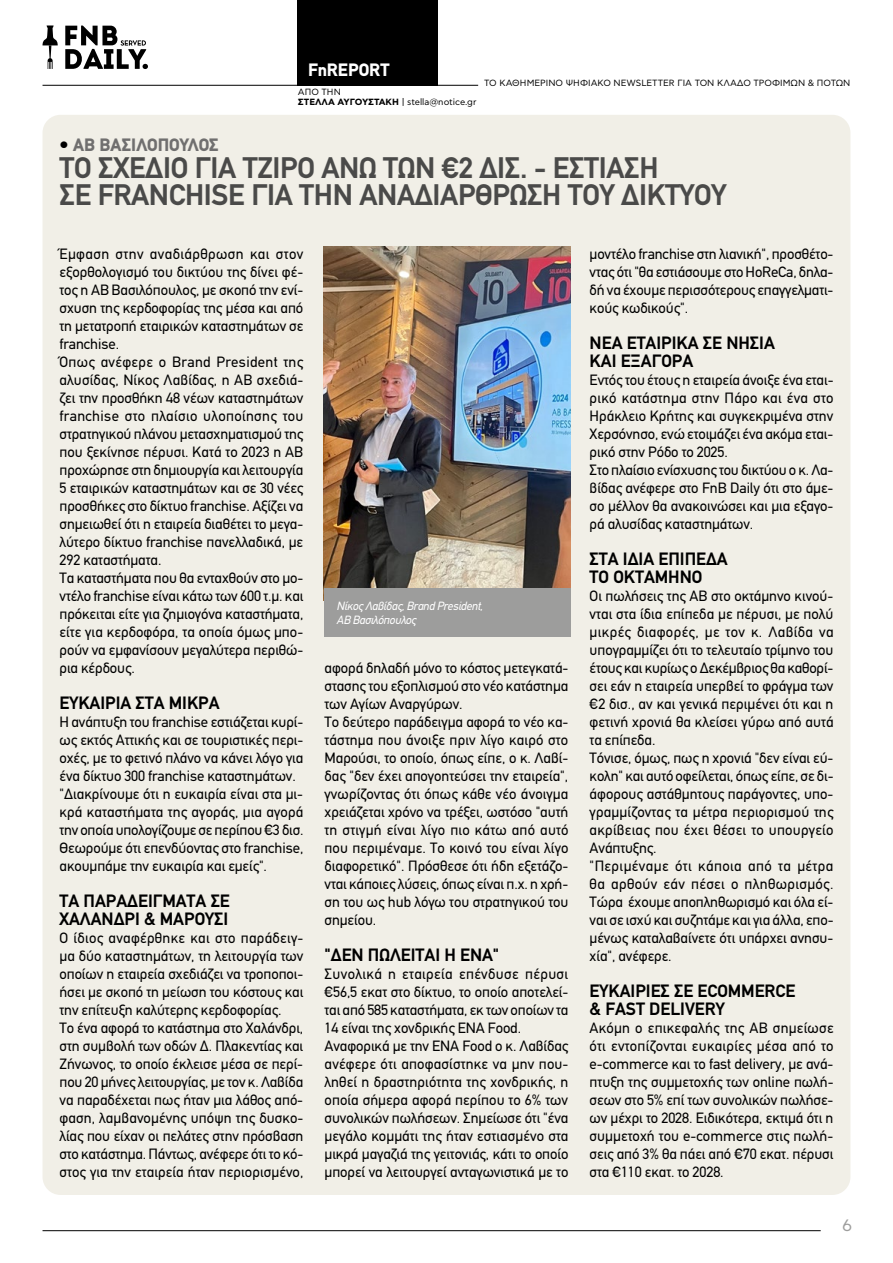
<style>
.page{position:relative;width:893px;height:1263px;background:#fff}
.page>*{position:absolute;margin:0;border:0;box-sizing:border-box;transform-origin:0 0}
.t1{font:700 30px/27px "PF Din Text";letter-spacing:-.01em;color:#4a4a49}
.t2{font:700 18px/18px "PF Din Text";color:#000}
.t3{font:900 18px "PF Din Text";letter-spacing:-.005em;color:#706f6f}
.t4{font:900 18px "PF Din Text";color:#fff}
.t5{font:16.5px "CF Asty Std";color:#9d9d9c}
.t6{font:15px/18px "PF Din Text";letter-spacing:-.005em;color:#000}
.t7{font:italic 12px/14.4px "PF Din Text";letter-spacing:-.02em;color:#fff}
.t8{font:9px/10.5px "CF Asty Std";color:#000}
.s1{font-weight:700}
.s2{color:#000}
</style>
<div class="page">
<svg style="left:43px;top:26px;width:15px;height:43px"></svg>
<svg style="left:65px;top:26px;width:83px;height:43px"></svg>
<hr style="left:43px;top:85px;width:435px;height:1px;background:#000">
<hr style="left:43px;top:1230px;width:778px;height:1px;background:#000">
<div style="left:43px;top:115px;width:807px;height:1080px;background:#f1efe7;border-radius:18px"></div>
<img style="left:324px;top:246px;width:246px;height:342px">
<div style="left:324px;top:588px;width:246px;height:49px;background:#9d9d9c"></div>
<div style="left:298px;top:0;width:140px;height:85px;background:#000"></div>
<p class="t4" style="left:308px;top:59px;width:83px">FnREPORT</p>
<p class="t8" style="left:298px;top:87px;width:180px">ΑΠΌ ΤΗΝ<br><span class="s1">ΣΤΈΛΛΑ ΑΥΓΟΥΣΤΆΚΗ</span> | stella@notice.gr</p>
<p class="t8" style="left:484px;top:78px;width:368px">ΤΟ ΚΑΘΗΜΕΡΙΝΌ ΨΗΦΙΑΚΌ NEWSLETTER ΓΙΑ ΤΟΝ ΚΛΆΔΟ ΤΡΟΦΊ ΜΩΝ &amp; ΠΟΤΏΝ</p>
<p class="t3" style="left:60px;top:134px;width:161px"><span class="s2">•</span> ΑΒ ΒΑΣΙΛΟΠΟΥΛΟΣ</p>
<h1 class="t1" style="left:60px;top:154px;width:668px">ΤΟ ΣΧΈΔΙΟ ΓΙΑ ΤΖΊΡΟ ΆΝΩ ΤΩΝ €2 ΔΙΣ. - ΕΣΤΊΑΣΗ<br>ΣΕ FRANCHISE ΓΙΑ ΤΗΝ ΑΝΑΔΙΆΡΘΡΩΣΗ ΤΟΥ ΔΙΚΤΎΟΥ</h1>
<p class="t6" style="left:60px;top:245px;width:245px">Έμφαση στην αναδιάρθρωση και στον εξορθολογισμό του δικτύου της δίνει φέ&shy;τος η ΑΒ Βασιλόπουλος, με σκοπό την ενί&shy;σχυση της κερδοφορίας της μέσα και από τη μετατροπή εταιρικών καταστημάτων σε franchise.<br>Όπως ανέφερε ο Brand President της αλυσίδας, Νίκος Λαβίδας, η ΑΒ σχεδιά&shy;ζει την προσθήκη 48 νέων καταστημάτων franchise στο πλαίσιο υλοποίησης του στρατηγικού πλάνου μετασχηματισμού της που ξεκίνησε πέρυσι. Κατά το 2023 η ΑΒ προχώρησε στη δημιουργία και λειτουργία 5 εταιρικών καταστημάτων και σε 30 νέες προσθήκες στο δίκτυο franchise. Αξίζει να σημειωθεί ότι η εταιρεία διαθέτει το μεγα&shy;λύτερο δίκτυο franchise πανελλαδικά, με 292 καταστήματα.<br>Τα καταστήματα που θα ενταχθούν στο μο&shy;ντέλο franchise είναι κάτω των 600 τ.μ. και πρόκειται είτε για ζημιογόνα καταστήματα, είτε για κερδοφόρα, τα οποία όμως μπο&shy;ρούν να εμφανίσουν μεγαλύτερα περιθώ&shy;ρια κέρδους.</p>
<p class="t2" style="left:60px;top:694px;width:162px">ΕΥΚΑΙΡΙΑ ΣΤΑ ΜΙΚΡΑ</p>
<p class="t6" style="left:60px;top:713px;width:245px">Η ανάπτυξη του franchise εστιάζεται κυρί&shy;ως εκτός Αττικής και σε τουριστικές περι&shy;οχές, με το φετινό πλάνο να κάνει λόγο για ένα δίκτυο 300 franchise καταστημάτων. "Διακρίνουμε ότι η ευκαιρία είναι στα μι&shy;κρά καταστήματα της αγοράς, μια αγορά την οποία υπολογίζουμε σε περίπου €3 δισ.<br>Θεωρούμε ότι επενδύοντας στο franchise, ακουμπάμε την ευκαιρία και εμείς".</p>
<p class="t2" style="left:60px;top:892px;width:172px">ΤΑ ΠΑΡΑΔΕΙΓΜΑΤΑ ΣΕ<br>ΧΑΛΑΝΔΡΙ &amp; ΜΑΡΟΥΣΙ</p>
<p class="t6" style="left:60px;top:929px;width:245px">Ο ίδιος αναφέρθηκε και στο παράδειγ&shy;μα δύο καταστημάτων, τη λειτουργία των οποίων η εταιρεία σχεδιάζει να τροποποι&shy;ήσει με σκοπό τη μείωση του κόστους και την επίτευξη καλύτερης κερδοφορίας.<br>Το ένα αφορά το κατάστημα στο Χαλάνδρι, στη συμβολή των οδών Δ. Πλακεντίας και Ζήνωνος, το οποίο έκλεισε μέσα σε περί&shy;που 20 μήνες λειτουργίας, με τον κ. Λαβίδα να παραδέχεται πως ήταν μια λάθος από&shy;φαση, λαμβανομένης υπόψη της δυσκο&shy;λίας που είχαν οι πελάτες στην πρόσβαση στο κατάστημα. Πάντως, ανέφερε ότι το κό&shy;στος για την εταιρεία ήταν περιορισμένο,</p>
<p class="t7" style="left:337px;top:598px;width:148px">Νίκος Λαβίδας, Brand President,<br>ΑΒ Βασιλόπουλος</p>
<p class="t6" style="left:325px;top:659px;width:245px">αφορά δηλαδή μόνο το κόστος μετεγκατά&shy;στασης του εξοπλισμού στο νέο κατάστημα των Αγίων Αναργύρων.<br>Το δεύτερο παράδειγμα αφορά το νέο κα&shy;τάστημα που άνοιξε πριν λίγο καιρό στο Μαρούσι, το οποίο, όπως είπε, ο κ. Λαβί&shy;δας "δεν έχει απογοητεύσει την εταιρεία", γνωρίζοντας ότι όπως κάθε νέο άνοιγμα χρειάζεται χρόνο να τρέξει, ωστόσο "αυτή τη στιγμή είναι λίγο πιο κάτω από αυτό που περιμέναμε. Το κοινό του είναι λίγο διαφορετικό". Πρόσθεσε ότι ήδη εξετάζο&shy;νται κάποιες λύσεις, όπως είναι π.χ. η χρή&shy;ση του ως hub λόγω του στρατηγικού του σημείου.</p>
<p class="t2" style="left:325px;top:946px;width:176px">"ΔΕΝ ΠΩΛΕΙΤΑΙ Η ENA"</p>
<p class="t6" style="left:325px;top:965px;width:245px">Συνολικά η εταιρεία επένδυσε πέρυσι €56,5 εκατ στο δίκτυο, το οποίο αποτελεί&shy;ται από 585 καταστήματα, εκ των οποίων τα 14 είναι της χονδρικής ENA Food.<br>Αναφορικά με την ENA Food ο κ. Λαβίδας ανέφερε ότι αποφασίστηκε να μην που&shy;ληθεί η δραστηριότητα της χονδρικής, η οποία σήμερα αφορά περίπου το 6% των συνολικών πωλήσεων. Σημείωσε ότι "ένα μεγάλο κομμάτι της ήταν εστιασμένο στα μικρά μαγαζιά της γειτονιάς, κάτι το οποίο μπορεί να λειτουργεί ανταγωνιστικά με το</p>
<p class="t6" style="left:590px;top:245px;width:245px;text-align:justify">μοντέλο franchise στη λιανική", προσθέτο&shy;ντας ότι "θα εστιάσουμε στο HoReCa, δηλα&shy;δή να έχουμε περισσότερους επαγγελματι&shy;κούς κωδικούς".</p>
<p class="t2" style="left:590px;top:334px;width:187px">ΝΕΑ ΕΤΑΙΡΙΚΑ ΣΕ ΝΗΣΙΑ<br>ΚΑΙ ΕΞΑΓΟΡΑ</p>
<p class="t6" style="left:590px;top:371px;width:245px">Εντός του έτους η εταιρεία άνοιξε ένα εται&shy;ρικό κατάστημα στην Πάρο και ένα στο Ηράκλειο Κρήτης και συγκεκριμένα στην Χερσόνησο, ενώ ετοιμάζει ένα ακόμα εται&shy;ρικό στην Ρόδο το 2025.<br>Στο πλαίσιο ενίσχυσης του δικτύου ο κ. Λα&shy;βίδας ανέφερε στο FnB Daily ότι στο άμε&shy;σο μέλλον θα ανακοινώσει και μια εξαγο&shy;ρά αλυσίδας καταστημάτων.</p>
<p class="t2" style="left:590px;top:550px;width:140px">ΣΤΑ ΙΔΙΑ ΕΠΙΠΕΔΑ<br>ΤΟ ΟΚΤΑΜΗΝΟ</p>
<p class="t6" style="left:590px;top:587px;width:245px">Οι πωλήσεις της ΑΒ στο οκτάμηνο κινού&shy;νται στα ίδια επίπεδα με πέρυσι, με πολύ μικρές διαφορές, με τον κ. Λαβίδα να υπογραμμίζει ότι το τελευταίο τρίμηνο του έτους και κυρίως ο Δεκέμβριος θα καθορί&shy;σει εάν η εταιρεία υπερβεί το φράγμα των €2 δισ., αν και γενικά περιμένει ότι και η φετινή χρονιά θα κλείσει γύρω από αυτά τα επίπεδα.<br>Τόνισε, όμως, πως η χρονιά "δεν είναι εύ&shy;κολη" και αυτό οφείλεται, όπως είπε, σε δι&shy;άφορους αστάθμητους παράγοντες, υπο&shy;γραμμίζοντας τα μέτρα περιορισμού της ακρίβειας που έχει θέσει το υπουργείο Ανάπτυξης.<br>"Περιμέναμε ότι κάποια από τα μέτρα θα αρθούν εάν πέσει ο πληθωρισμός.<br>Τώρα έχουμε αποπληθωρισμό και όλα εί&shy;ναι σε ισχύ και συζητάμε και για άλλα, επο&shy;μένως καταλαβαίνετε ότι υπάρχει ανησυ&shy;χία", ανέφερε.</p>
<p class="t2" style="left:590px;top:982px;width:207px">ΕΥΚΑΙΡΙΕΣ ΣΕ ECOMMERCE &amp; FAST DELIVERY</p>
<p class="t6" style="left:590px;top:1019px;width:245px;text-align:justify">Ακόμη ο επικεφαλής της ΑΒ σημείωσε ότι εντοπίζονται ευκαιρίες μέσα από το e-commerce και το fast delivery, με ανά&shy;πτυξη της συμμετοχής των online πωλή&shy;σεων στο 5% επί των συνολικών πωλήσε&shy;ων μέχρι το 2028. Ειδικότερα, εκτιμά ότι η συμμετοχή του e-commerce στις πωλή&shy;σεις από 3% θα πάει από €70 εκατ. πέρυσι στα €110 εκατ. το 2028.</p>
<p class="t5" style="left:842px;top:1216px;width:12px">6</p>
</div>
